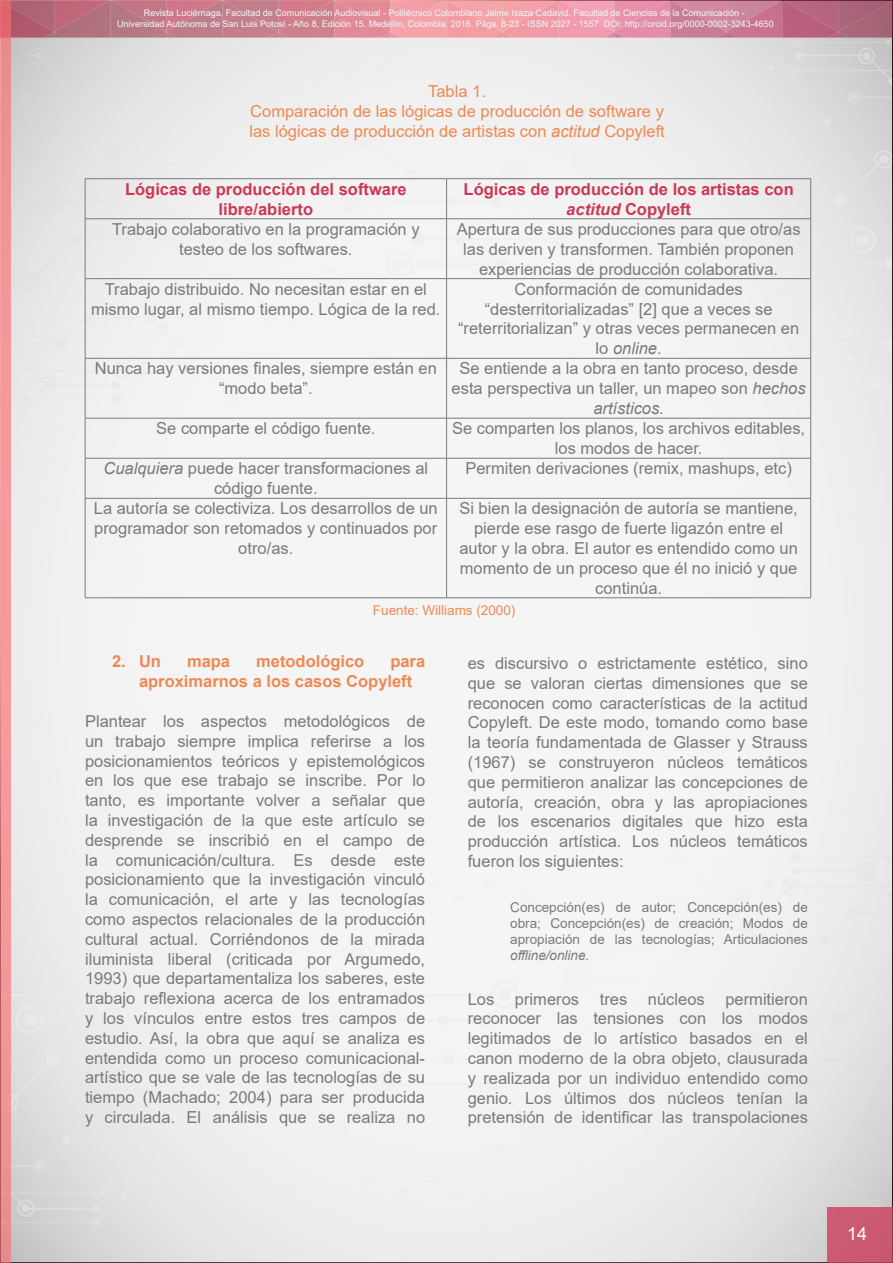
<style>
.page{position:relative;width:893px;height:1263px;background:#fff}
.page>*{position:absolute;margin:0;border:0;box-sizing:border-box;transform-origin:0 0}
.t1{font:18px "Arial";color:#fff}
.t2{font:16.5px/19.8px "Arial";color:#797a7d;text-align:center}
.t3{font:16.5px/19.8px "Arial";color:#ee8953;text-align:center}
.t4{font:700 16.5px/19.8px "Arial";color:#cc3858;text-align:center}
.t5{font:700 16.5px/19.8px "Arial";color:#ee8953}
.t6{font:13.5px/16.2px "Arial";color:#797a7d;text-align:justify}
.t7{font:13.5px "Arial";color:#ee8953}
.t8{font:italic 13.5px "Arial";color:#797a7d}
.t9{font:9px/10.8px "Arial";color:#eff8fa;text-align:center}
.s1{font-style:italic}
</style>
<div class="page">
<div style="left:827px;top:1207px;width:66px;height:56px;background:#cb5972"></div>
<img style="left:11px;top:32px;width:882px;height:6px">
<img style="left:11px;top:0;width:882px;height:32px">
<svg style="left:44px;top:32px;width:20px;height:6px"></svg>
<svg style="left:156px;top:32px;width:20px;height:6px"></svg>
<svg style="left:380px;top:32px;width:20px;height:6px"></svg>
<svg style="left:604px;top:32px;width:20px;height:6px"></svg>
<svg style="left:828px;top:32px;width:20px;height:6px"></svg>
<svg style="left:268px;top:32px;width:20px;height:6px"></svg>
<svg style="left:492px;top:32px;width:20px;height:6px"></svg>
<svg style="left:716px;top:32px;width:20px;height:6px"></svg>
<svg style="left:0;top:0;width:11px;height:1263px;background:#f09295"></svg>
<hr style="left:85px;top:178px;width:362px;height:1px;background:#797a7d">
<hr style="left:85px;top:179px;width:1px;height:40px;background:#797a7d">
<hr style="left:447px;top:178px;width:364px;height:1px;background:#797a7d">
<hr style="left:446px;top:179px;width:1px;height:40px;background:#797a7d">
<hr style="left:810px;top:179px;width:1px;height:40px;background:#797a7d">
<hr style="left:85px;top:218px;width:362px;height:1px;background:#797a7d">
<hr style="left:85px;top:219px;width:1px;height:60px;background:#797a7d">
<hr style="left:447px;top:218px;width:364px;height:1px;background:#797a7d">
<hr style="left:446px;top:219px;width:1px;height:60px;background:#797a7d">
<hr style="left:810px;top:219px;width:1px;height:60px;background:#797a7d">
<hr style="left:85px;top:278px;width:362px;height:1px;background:#797a7d">
<hr style="left:85px;top:279px;width:1px;height:79px;background:#797a7d">
<hr style="left:447px;top:278px;width:364px;height:1px;background:#797a7d">
<hr style="left:446px;top:279px;width:1px;height:79px;background:#797a7d">
<hr style="left:810px;top:279px;width:1px;height:79px;background:#797a7d">
<hr style="left:85px;top:358px;width:362px;height:1px;background:#797a7d">
<hr style="left:85px;top:358px;width:1px;height:60px;background:#797a7d">
<hr style="left:447px;top:358px;width:364px;height:1px;background:#797a7d">
<hr style="left:446px;top:358px;width:1px;height:60px;background:#797a7d">
<hr style="left:810px;top:358px;width:1px;height:60px;background:#797a7d">
<hr style="left:85px;top:418px;width:362px;height:1px;background:#797a7d">
<hr style="left:85px;top:418px;width:1px;height:40px;background:#797a7d">
<hr style="left:447px;top:418px;width:364px;height:1px;background:#797a7d">
<hr style="left:446px;top:418px;width:1px;height:40px;background:#797a7d">
<hr style="left:810px;top:418px;width:1px;height:40px;background:#797a7d">
<hr style="left:85px;top:458px;width:362px;height:1px;background:#797a7d">
<hr style="left:85px;top:458px;width:1px;height:40px;background:#797a7d">
<hr style="left:447px;top:458px;width:364px;height:1px;background:#797a7d">
<hr style="left:446px;top:458px;width:1px;height:40px;background:#797a7d">
<hr style="left:810px;top:458px;width:1px;height:40px;background:#797a7d">
<hr style="left:85px;top:498px;width:362px;height:1px;background:#797a7d">
<hr style="left:85px;top:498px;width:1px;height:100px;background:#797a7d">
<hr style="left:447px;top:498px;width:364px;height:1px;background:#797a7d">
<hr style="left:446px;top:498px;width:1px;height:100px;background:#797a7d">
<hr style="left:810px;top:498px;width:1px;height:100px;background:#797a7d">
<hr style="left:85px;top:597px;width:362px;height:1px;background:#797a7d">
<hr style="left:447px;top:597px;width:364px;height:1px;background:#797a7d">
<p class="t9" style="left:117px;top:8px;width:658px">Revista Luciérnaga. Facultad de Comunicación Audiovisual - Politécnico Colombiano Jaime Isaza Cadavid. Facultad de Ciencias de la Comunicación -<br>Universidad Autónoma de San Luis Potosí - Año 8, Edición 15. Medellín, Colombia. 2016. Págs. 8-23 - ISSN 2027 - 1557. DOI: http://orcid.org/0000-0002-3243-4650</p>
<p class="t3" style="left:249px;top:81px;width:417px">Tabla 1.<br>Comparación de las lógicas de producción de software y las lógicas de producción de artistas con <span class="s1">actitud</span> Copyleft</p>
<p class="t4" style="left:125px;top:179px;width:283px">Lógicas de producción del software libre/abierto</p>
<p class="t4" style="left:464px;top:179px;width:332px">Lógicas de producción de los artistas con <span class="s1">actitud</span> Copyleft</p>
<p class="t2" style="left:112px;top:219px;width:309px">Trabajo colaborativo en la programación y testeo de los softwares.</p>
<p class="t2" style="left:457px;top:219px;width:345px">Apertura de sus producciones para que otro/as las deriven y transformen. También proponen experiencias de producción colaborativa.</p>
<p class="t2" style="left:91px;top:279px;width:351px">Trabajo distribuido. No necesitan estar en el mismo lugar, al mismo tiempo. Lógica de la red.</p>
<p class="t2" style="left:458px;top:279px;width:343px">Conformación de comunidades “desterritorializadas” [2] que a veces se “reterritorializan” y otras veces permanecen en lo <span class="s1">online</span>.</p>
<p class="t2" style="left:95px;top:359px;width:344px">Nunca hay versiones finales, siempre están en “modo beta”.</p>
<p class="t2" style="left:452px;top:359px;width:356px">Se entiende a la obra en tanto proceso, desde esta perspectiva un taller, un mapeo son <span class="s1">hechos artísticos.</span></p>
<p class="t2" style="left:156px;top:418px;width:221px">Se comparte el código fuente.</p>
<p class="t2" style="left:452px;top:418px;width:355px">Se comparten los planos, los archivos editables, los modos de hacer.</p>
<p class="t2" style="left:103px;top:459px;width:326px"><span class="s1">Cualquiera</span> puede hacer transformaciones al código fuente.</p>
<p class="t2" style="left:465px;top:459px;width:328px">Permiten derivaciones (remix, mashups, etc)</p>
<p class="t2" style="left:94px;top:499px;width:345px">La autoría se colectiviza. Los desarrollos de un programador son retomados y continuados por otro/as.</p>
<p class="t2" style="left:459px;top:499px;width:340px">Si bien la designación de autoría se mantiene, pierde ese rasgo de fuerte ligazón entre el autor y la obra. El autor es entendido como un momento de un proceso que él no inició y que continúa.</p>
<p class="t7" style="left:373px;top:601px;width:144px">Fuente: Williams (2000)</p>
<p class="t5" style="left:112px;top:652px;width:50px">2. Un</p>
<p class="t5" style="left:187px;top:652px;width:45px">mapa</p>
<p class="t5" style="left:256px;top:652px;width:110px">metodológico</p>
<p class="t5" style="left:139px;top:652px;width:288px;text-indent:251px">para aproximarnos a los casos Copyleft</p>
<p class="t2" style="left:85px;top:711px;width:342px;text-align:justify">Plantear los aspectos metodológicos de un trabajo siempre implica referirse a los posicionamientos teóricos y epistemológicos en los que ese trabajo se inscribe. Por lo tanto, es importante volver a señalar que la investigación de la que este artículo se desprende se inscribió en el campo de la comunicación/cultura. Es desde este posicionamiento que la investigación vinculó la comunicación, el arte y las tecnologías como aspectos relacionales de la producción cultural actual. Corriéndonos de la mirada iluminista liberal (criticada por Argumedo, 1993) que departamentaliza los saberes, este trabajo reflexiona acerca de los entramados y los vínculos entre estos tres campos de estudio. Así, la obra que aquí se analiza es entendida como un proceso comunicacional&shy;artístico que se vale de las tecnologías de su tiempo (Machado; 2004) para ser producida y circulada. El análisis que se realiza no</p>
<p class="t2" style="left:468px;top:653px;width:342px;text-align:justify">es discursivo o estrictamente estético, sino que se valoran ciertas dimensiones que se reconocen como características de la actitud Copyleft. De este modo, tomando como base la teoría fundamentada de Glasser y Strauss (1967) se construyeron núcleos temáticos que permitieron analizar las concepciones de autoría, creación, obra y las apropiaciones de los escenarios digitales que hizo esta producción artística. Los núcleos temáticos fueron los siguientes:</p>
<p class="t6" style="left:510px;top:899px;width:299px">Concepción(es) de autor; Concepción(es) de obra; Concepción(es) de creación; Modos de apropiación de las tecnologías; Articulaciones</p>
<p class="t8" style="left:510px;top:947px;width:81px">offline/online.</p>
<p class="t2" style="left:468px;top:989px;width:28px">Los</p>
<p class="t2" style="left:515px;top:989px;width:191px">primeros tres núcleos</p>
<p class="t2" style="left:468px;top:989px;width:342px;text-align:justify;text-indent:258px">permitieron reconocer las tensiones con los modos legitimados de lo artístico basados en el canon moderno de la obra objeto, clausurada y realizada por un individuo entendido como genio<span class="s1">.</span> Los últimos dos núcleos tenían la pretensión de identificar las transpolaciones</p>
<p class="t1" style="left:847px;top:1221px;width:22px">14</p>
</div>
